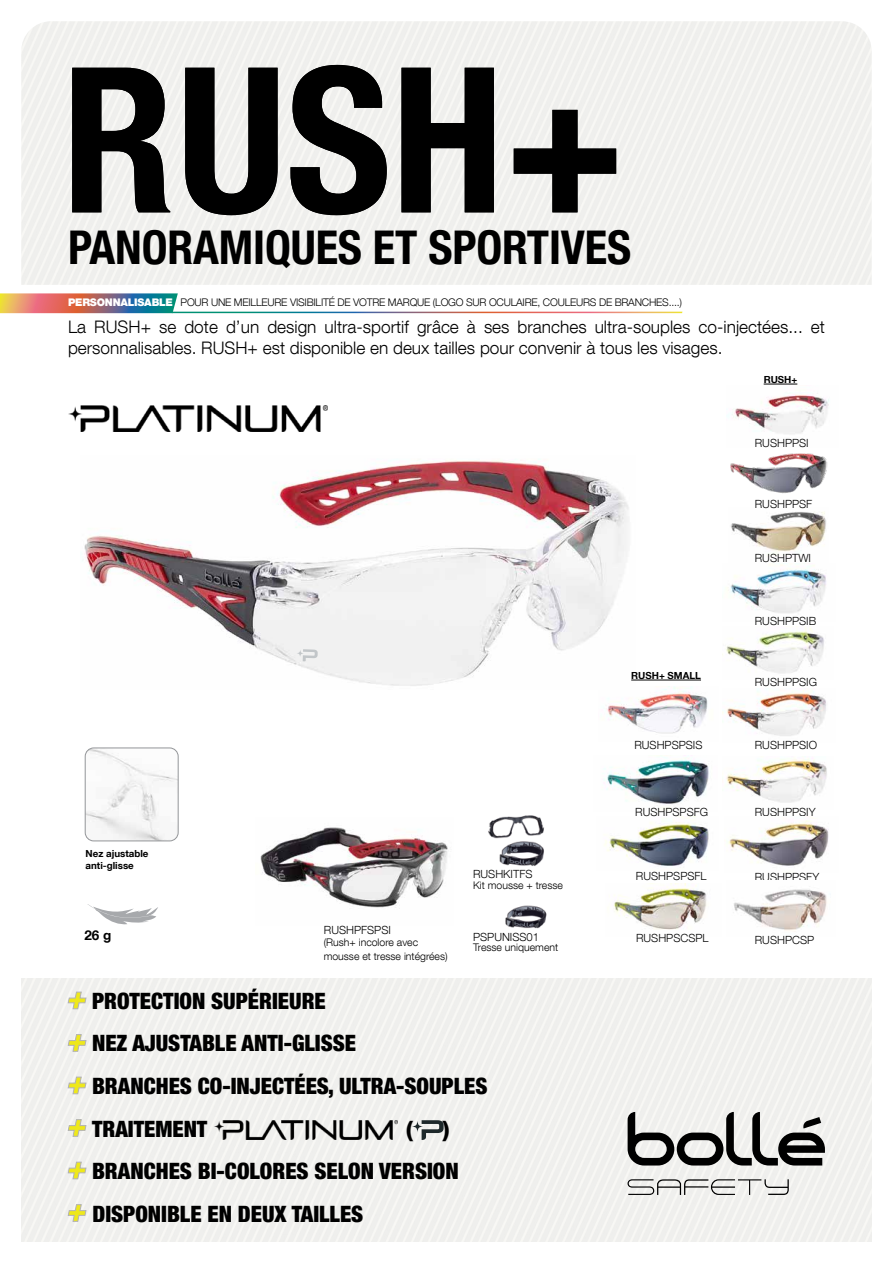
<style>
.page{position:relative;width:893px;height:1263px;background:#fff}
.page>*{position:absolute;margin:0;border:0;box-sizing:border-box;transform-origin:0 0}
.t1{font:700 condensed 202.5px "Helvetica Neue LT Com";color:#000}
.t2{font:700 condensed 46.5px "Helvetica Neue LT Com";letter-spacing:-.005em;color:#000}
.t3{font:900 condensed 22.5px/42.5px "Helvetica Neue LT Com";color:#000}
.t4{font:300 17.25px/20.7px "Helvetica Neue LT Com";color:#000}
.t5{font:700 13.5px "Helvetica Neue LT Com";color:#000}
.t6{font:300 11.25px "Helvetica Neue LT Com";color:#000}
.t7{font:300 10.5px "Helvetica Neue LT Com";letter-spacing:-.02em;color:#000}
.t8{font:300 10.5px/13.5px "Helvetica Neue LT Com";color:#000}
.t9{font:700 9.75px/11.7px "Helvetica Neue LT Com";color:#000}
.s1{font-weight:900;color:#fff}
</style>
<div class="page">
<img style="left:488px;top:815px;width:56px;height:51px">
<img style="left:727px;top:395px;width:102px;height:39px">
<img style="left:731px;top:512px;width:95px;height:41px">
<img style="left:730px;top:453px;width:98px;height:41px">
<img style="left:727px;top:564px;width:99px;height:49px">
<img style="left:722px;top:627px;width:102px;height:47px">
<img style="left:722px;top:689px;width:104px;height:47px">
<img style="left:726px;top:758px;width:101px;height:45px">
<img style="left:84px;top:459px;width:551px;height:227px">
<svg style="left:296px;top:650px;width:8px;height:7px"></svg>
<svg style="left:303px;top:649px;width:15px;height:13px"></svg>
<img style="left:260px;top:827px;width:188px;height:81px">
<img style="left:21px;top:978px;width:851px;height:264px">
<svg style="left:87px;top:904px;width:71px;height:20px"></svg>
<svg style="left:628px;top:1112px;width:197px;height:53px"></svg>
<svg style="left:627px;top:1179px;width:162px;height:16px"></svg>
<img style="left:85px;top:748px;width:93px;height:93px">
<div style="left:85px;top:748px;width:93px;height:93px;border:1px solid #939598;border-radius:9px"></div>
<img style="left:69px;top:406px;width:259px;height:26px">
<img style="left:728px;top:820px;width:101px;height:46px">
<img style="left:734px;top:889px;width:93px;height:43px">
<img style="left:505px;top:905px;width:42px;height:24px">
<img style="left:604px;top:816px;width:105px;height:50px">
<img style="left:614px;top:884px;width:93px;height:46px">
<img style="left:604px;top:757px;width:105px;height:47px">
<img style="left:607px;top:686px;width:101px;height:48px">
<hr style="left:764px;top:384px;width:33px;height:1px;background:#000">
<hr style="left:631px;top:680px;width:70px;height:1px;background:#000">
<svg style="left:68px;top:992px;width:18px;height:17px"></svg>
<svg style="left:68px;top:1034px;width:18px;height:18px"></svg>
<svg style="left:68px;top:1077px;width:18px;height:17px"></svg>
<svg style="left:68px;top:1119px;width:18px;height:18px"></svg>
<svg style="left:68px;top:1162px;width:18px;height:17px"></svg>
<svg style="left:68px;top:1204px;width:18px;height:18px"></svg>
<svg style="left:412px;top:1121px;width:11px;height:11px"></svg>
<svg style="left:422px;top:1120px;width:21px;height:20px"></svg>
<img style="left:214px;top:1121px;width:184px;height:18px">
<svg style="left:0;top:293px;width:178px;height:20px;background:#977c77"></svg>
<hr style="left:172px;top:312px;width:510px;height:1px;background:#fff">
<h1 class="t1" style="left:62px;top:19px;width:565px">RUSH+</h1>
<h2 class="t2" style="left:68px;top:220px;width:565px">PANORAMIQUES ET SPORTIVES</h2>
<p class="t7" style="left:68px;top:296px;width:615px"><span class="s1">PERSONNALISABLE</span> POUR UNE MEILLEURE VISIBILITÉ DE VOTRE MARQUE (LOGO SUR OCULAIRE, COULEURS DE BRANCHES....)</p>
<p class="t4" style="left:68px;top:316px;width:758px">La RUSH+ se dote d’un design ultra-sportif grâce à ses branches ultra-souples co-injectées... et personnalisables. RUSH+ est disponible en deux tailles pour convenir à tous les visages.</p>
<p class="t9" style="left:764px;top:374px;width:35px">RUSH+</p>
<p class="t6" style="left:755px;top:436px;width:55px">RUSHPPSI</p>
<p class="t6" style="left:755px;top:497px;width:59px">RUSHPPSF</p>
<p class="t6" style="left:755px;top:551px;width:58px">RUSHPTWI</p>
<p class="t9" style="left:86px;top:847px;width:65px">Nez ajustable anti-glisse</p>
<p class="t6" style="left:473px;top:867px;width:61px">RUSHKITFS</p>
<p class="t8" style="left:473px;top:878px;width:91px">Kit mousse + tresse</p>
<p class="t6" style="left:324px;top:923px;width:69px">RUSHPFSPSI</p>
<p class="t5" style="left:84px;top:927px;width:29px">26 g</p>
<p class="t6" style="left:473px;top:930px;width:68px">PSPUNISS01</p>
<p class="t8" style="left:473px;top:941px;width:87px">Tresse uniquement</p>
<p class="t8" style="left:324px;top:935px;width:125px">(Rush+ incolore avec mousse et tresse intégrées)</p>
<h3 class="t3" style="left:92px;top:980px;width:397px">PROTECTION SUPÉRIEURE<br>NEZ AJUSTABLE ANTI-GLISSE<br>BRANCHES CO-INJECTÉES, ULTRA-SOUPLES<br>TRAITEMENT</h3>
<h3 class="t3" style="left:92px;top:1107px;width:368px;text-indent:351px">)<br>BRANCHES BI-COLORES SELON VERSION<br>DISPONIBLE EN DEUX TAILLES</h3>
<h3 class="t3" style="left:406px;top:1107px;width:9px">(</h3>
<p class="t6" style="left:755px;top:614px;width:63px">RUSHPPSIB</p>
<p class="t9" style="left:631px;top:670px;width:71px">RUSH+ SMALL</p>
<p class="t6" style="left:755px;top:675px;width:64px">RUSHPPSIG</p>
<p class="t6" style="left:634px;top:738px;width:70px">RUSHPSPSIS</p>
<p class="t6" style="left:755px;top:738px;width:64px">RUSHPPSIO</p>
<p class="t6" style="left:635px;top:805px;width:74px">RUSHPSPSFG</p>
<p class="t6" style="left:755px;top:805px;width:62px">RUSHPPSIY</p>
<p class="t6" style="left:636px;top:869px;width:72px">RUSHPSPSFL</p>
<p class="t6" style="left:755px;top:870px;width:66px">RUSHPPSFY</p>
<p class="t6" style="left:636px;top:931px;width:74px">RUSHPSCSPL</p>
<p class="t6" style="left:755px;top:933px;width:61px">RUSHPCSP</p>
</div>
